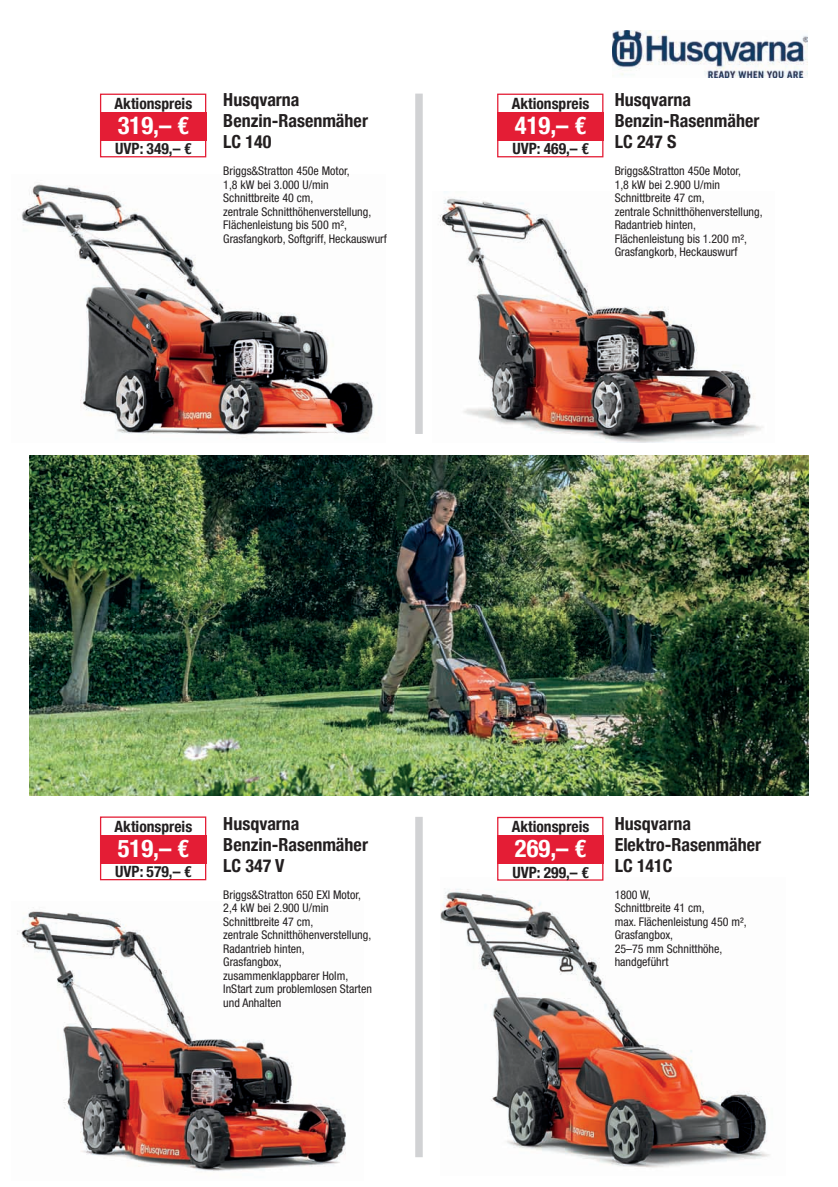
<style>
.page{position:relative;width:838px;height:1187px;background:#fff}
.page>*{position:absolute;margin:0;border:0;box-sizing:border-box;transform-origin:0 0}
.t1{font:700 condensed 24.6px "Helvetica Neue";color:#fff}
.t2{font:700 condensed 18px/21px "Helvetica Neue";color:#231f20}
.t3{font:700 condensed 15.6px "Helvetica Neue";color:#231f20}
.t4{font:condensed 12px/13.5px "Helvetica Neue";color:#231f20}
</style>
<div class="page">
<div style="left:415px;top:94px;width:8px;height:340px;background:#d1d2d4"></div>
<div style="left:415px;top:816px;width:8px;height:341px;background:#d1d2d4"></div>
<img style="left:440px;top:877px;width:330px;height:291px">
<img style="left:17px;top:907px;width:329px;height:264px">
<img style="left:438px;top:197px;width:325px;height:245px">
<img style="left:21px;top:184px;width:353px;height:254px">
<img style="left:612px;top:30px;width:195px;height:48px">
<img style="left:30px;top:455px;width:778px;height:340px">
<div style="left:100px;top:94px;width:106px;height:63px;border:1px solid #e41d35"></div>
<div style="left:100px;top:112px;width:106px;height:28px;background:#e41d35"></div>
<div style="left:497px;top:94px;width:106px;height:63px;border:1px solid #e41d35"></div>
<div style="left:497px;top:112px;width:106px;height:28px;background:#e41d35"></div>
<div style="left:100px;top:816px;width:106px;height:64px;border:1px solid #e41d35"></div>
<div style="left:100px;top:834px;width:106px;height:29px;background:#e41d35"></div>
<div style="left:498px;top:817px;width:105px;height:63px;background:#fff"></div>
<div style="left:497px;top:816px;width:106px;height:64px;border:1px solid #e41d35"></div>
<div style="left:497px;top:835px;width:106px;height:28px;background:#e41d35"></div>
<h3 class="t3" style="left:115px;top:90px;width:79px">Aktionspreis</h3>
<h1 class="t1" style="left:118px;top:105px;width:73px">319,– €</h1>
<h3 class="t3" style="left:115px;top:136px;width:78px">UVP: 349,– €</h3>
<h2 class="t2" style="left:223px;top:88px;width:146px">Husqvarna<br>Benzin-Rasenmäher<br>LC 140</h2>
<p class="t4" style="left:223px;top:164px;width:165px">Briggs&amp;Stratton 450e Motor,<br>1,8 kW bei 3.000 U/min<br>Schnittbreite 40 cm,<br>zentrale Schnitthöhenverstellung,<br>Flächenleistung bis 500 m²,<br>Grasfangkorb, Softgriff, Heckauswurf</p>
<h3 class="t3" style="left:512px;top:90px;width:79px">Aktionspreis</h3>
<h1 class="t1" style="left:515px;top:105px;width:73px">419,– €</h1>
<h3 class="t3" style="left:512px;top:136px;width:78px">UVP: 469,– €</h3>
<h2 class="t2" style="left:614px;top:88px;width:146px">Husqvarna<br>Benzin-Rasenmäher<br>LC 247 S</h2>
<p class="t4" style="left:614px;top:164px;width:149px">Briggs&amp;Stratton 450e Motor,<br>1,8 kW bei 2.900 U/min<br>Schnittbreite 47 cm,<br>zentrale Schnitthöhenverstellung,<br>Radantrieb hinten,<br>Flächenleistung bis 1.200 m²,<br>Grasfangkorb, Heckauswurf</p>
<h3 class="t3" style="left:115px;top:813px;width:79px">Aktionspreis</h3>
<h1 class="t1" style="left:118px;top:827px;width:73px">519,– €</h1>
<h3 class="t3" style="left:115px;top:858px;width:78px">UVP: 579,– €</h3>
<h2 class="t2" style="left:223px;top:811px;width:146px">Husqvarna<br>Benzin-Rasenmäher<br>LC 347 V</h2>
<p class="t4" style="left:223px;top:887px;width:150px">Briggs&amp;Stratton 650 EXI Motor,<br>2,4 kW bei 2.900 U/min<br>Schnittbreite 47 cm,<br>zentrale Schnitthöhenverstellung,<br>Radantrieb hinten,<br>Grasfangbox, zusammenklappbarer Holm,<br>InStart zum problemlosen Starten und Anhalten</p>
<h3 class="t3" style="left:512px;top:813px;width:79px">Aktionspreis</h3>
<h1 class="t1" style="left:515px;top:828px;width:73px">269,– €</h1>
<h3 class="t3" style="left:512px;top:858px;width:78px">UVP: 299,– €</h3>
<h2 class="t2" style="left:614px;top:811px;width:148px">Husqvarna<br>Elektro-Rasenmäher<br>LC 141C</h2>
<p class="t4" style="left:614px;top:887px;width:134px">1800 W,<br>Schnittbreite 41 cm,<br>max. Flächenleistung 450 m²,<br>Grasfangbox,<br>25–75 mm Schnitthöhe, handgeführt</p>
</div>
